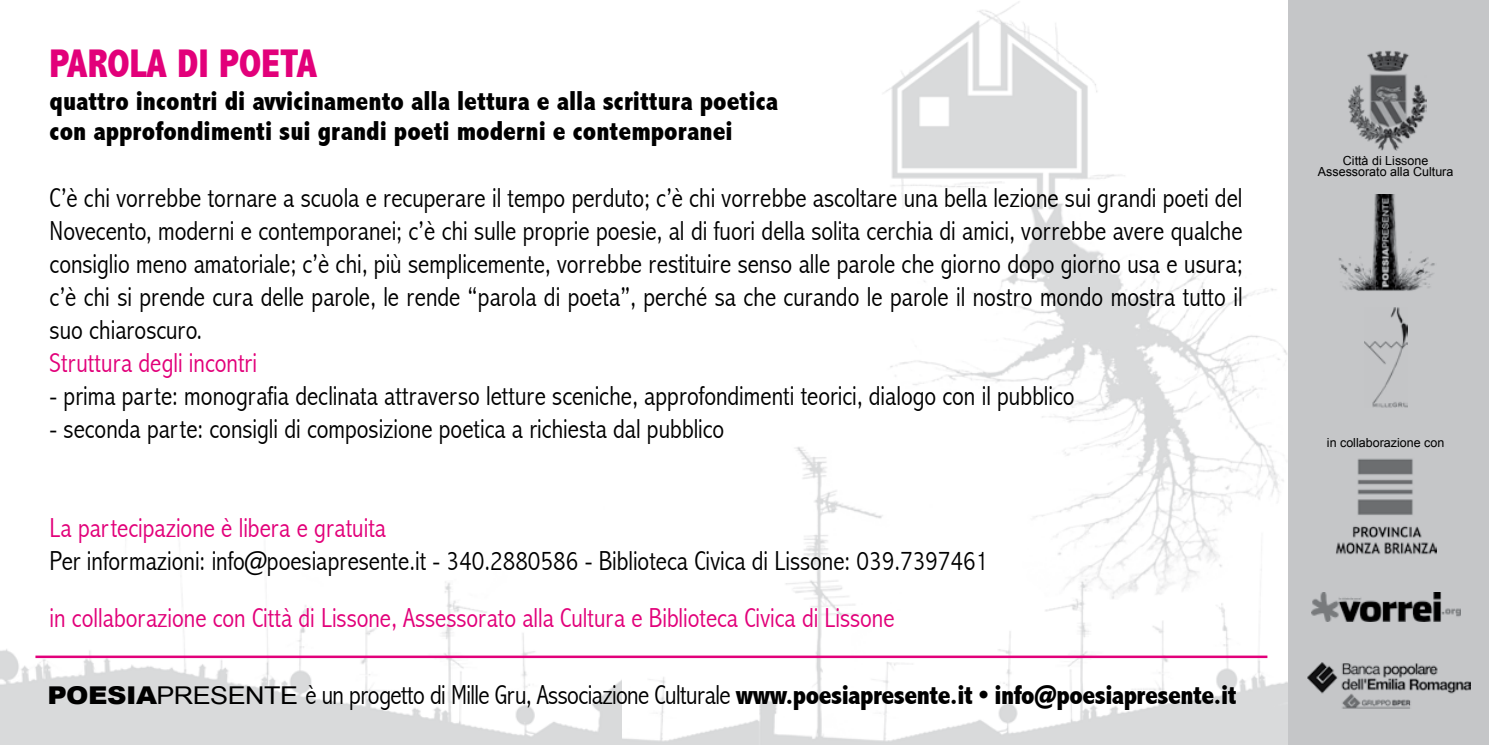
<style>
.page{position:relative;width:1489px;height:745px;background:#fff}
.page>*{position:absolute;margin:0;border:0;box-sizing:border-box;transform-origin:0 0}
.t1{font:800 condensed 40px "Abadi";color:#e2007a}
.t2{font:300 condensed 27.5px/33px "Abadi";color:#000;text-align:justify}
.t3{font:300 condensed 27.5px "Abadi";color:#e2007a}
.t4{font:800 condensed 27.5px/30px "Abadi";color:#000}
.t5{font:800 condensed 27.5px "Abadi";letter-spacing:-.02em;color:#000}
.t6{font:12.5px/11.2px "Arial";color:#000;text-align:center}
.s1{font-family:"Arial";font-weight:900;font-stretch:normal;font-size:24.5px}
.s2{font-family:"Arial";font-weight:400;font-stretch:normal;font-size:24.5px}
.s3{font-weight:300}
</style>
<div class="page">
<img style="left:621px;top:1px;width:666px;height:743px">
<img style="left:0;top:571px;width:621px;height:173px">
<div style="left:1287px;top:0;width:201px;height:744px;background:#c5c6c8"></div>
<hr style="left:35px;top:655px;width:1232px;height:2px;background:#e2007a">
<img style="left:1311px;top:592px;width:149px;height:29px">
<img style="left:1336px;top:458px;width:100px;height:97px">
<img style="left:1364px;top:307px;width:42px;height:100px">
<img style="left:1338px;top:195px;width:97px;height:96px">
<img style="left:1348px;top:50px;width:78px;height:101px">
<img style="left:1307px;top:662px;width:163px;height:47px">
<h1 class="t1" style="left:50px;top:41px;width:269px">PAROLA DI POETA</h1>
<p class="t4" style="left:50px;top:86px;width:730px">quattro incontri di avvicinamento alla lettura e alla scrittura poetica con approfondimenti sui grandi poeti moderni e contemporanei</p>
<p class="t2" style="left:50px;top:181px;width:1194px">C’è chi vorrebbe tornare a scuola e recuperare il tempo perduto; c’è chi vorrebbe ascoltare una bella lezione sui grandi poeti del Novecento, moderni e contemporanei; c’è chi sulle proprie poesie, al di fuori della solita cerchia di amici, vorrebbe avere qualche consiglio meno amatoriale; c’è chi, più semplicemente, vorrebbe restituire senso alle parole che giorno dopo giorno usa e usura; c’è chi si prende cura delle parole, le rende “parola di poeta”, perché sa che curando le parole il nostro mondo mostra tutto il suo chiaroscuro.</p>
<p class="t3" style="left:50px;top:346px;width:209px">Struttura degli incontri</p>
<p class="t2" style="left:50px;top:379px;width:1026px">- prima parte: monografia declinata attraverso letture sceniche, approfondimenti teorici, dialogo con il pubblico</p>
<p class="t2" style="left:50px;top:412px;width:676px">- seconda parte: consigli di composizione poetica a richiesta dal pubblico</p>
<p class="t3" style="left:50px;top:511px;width:338px">La partecipazione è libera e gratuita</p>
<p class="t2" style="left:50px;top:544px;width:940px">Per informazioni: info@poesiapresente.it - 340.2880586 - Biblioteca Civica di Lissone: 039.7397461</p>
<p class="t3" style="left:50px;top:602px;width:846px">in collaborazione con Città di Lissone, Assessorato alla Cultura e Biblioteca Civica di Lissone</p>
<p class="t5" style="left:47px;top:678px;width:1190px"><span class="s1">POESIA</span><span class="s2">PRESENTE</span> <span class="s3">è un progetto di Mille Gru, Associazione Culturale</span> www.poesiapresente.it • info@poesiapresente.it</p>
<p class="t6" style="left:1317px;top:155px;width:137px">Città di Lissone<br>Assessorato alla Cultura</p>
<p class="t6" style="left:1326px;top:437px;width:119px">in collaborazione con</p>
</div>
